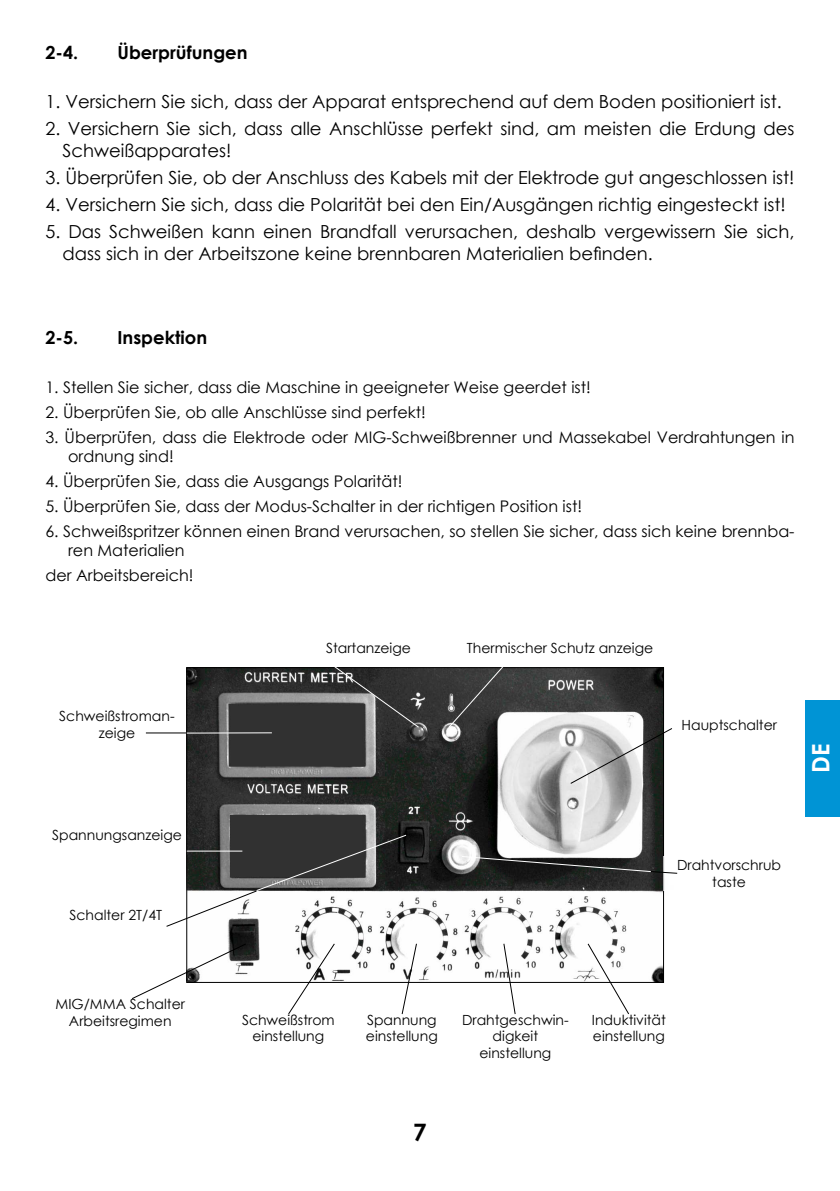
<style>
.page{position:relative;width:840px;height:1191px;background:#fff}
.page>*{position:absolute;margin:0;border:0;box-sizing:border-box;transform-origin:0 0}
.t1{font:700 24px "Century Gothic";color:#fff}
.t2{font:700 24px "Century Gothic";color:#000}
.t3{font:18px/21.6px "Century Gothic";color:#000}
.t4{font:700 18px "Century Gothic";color:#000}
.t5{font:16px/19.2px "Century Gothic";color:#000}
.t6{font:14px/16.8px "Century Gothic";color:#000;text-align:center}
</style>
<div class="page">
<img style="left:188px;top:669px;width:473px;height:312px">
<div style="left:805px;top:700px;width:34px;height:116px;background:#0094d5"></div>
<svg style="left:132px;top:943px;width:114px;height:56px"></svg>
<svg style="left:288px;top:943px;width:47px;height:71px"></svg>
<svg style="left:401px;top:943px;width:16px;height:71px"></svg>
<svg style="left:503px;top:943px;width:12px;height:71px"></svg>
<svg style="left:587px;top:943px;width:42px;height:71px"></svg>
<hr style="left:146px;top:732px;width:41px;height:1px;background:#000">
<hr style="left:187px;top:732px;width:85px;height:1px;background:#fff">
<svg style="left:166px;top:834px;width:240px;height:93px"></svg>
<div style="left:467px;top:860px;width:206px;height:36px;background:#000;opacity:.75"></div>
<svg style="left:448px;top:667px;width:79px;height:61px;background:#515151"></svg>
<svg style="left:296px;top:667px;width:123px;height:61px;background:#484848"></svg>
<svg style="left:569px;top:728px;width:103px;height:56px"></svg>
<svg style="left:461px;top:856px;width:216px;height:17px;background:#505151"></svg>
<p class="t4" style="left:45px;top:39px;width:34px">2-4.</p>
<p class="t4" style="left:117px;top:39px;width:131px">Überprüfungen</p>
<p class="t3" style="left:45px;top:90px;width:737px">1. Versichern Sie sich, dass der Apparat entsprechend auf dem Boden positioniert ist.</p>
<p class="t3" style="left:62px;top:117px;width:733px;text-indent:-17px">2. Versichern Sie sich, dass alle Anschlüsse perfekt sind, am meisten die Erdung des<br>Schweißapparates!</p>
<p class="t3" style="left:45px;top:166px;width:750px">3. Überprüfen Sie, ob der Anschluss des Kabels mit der Elektrode gut angeschlossen ist!</p>
<p class="t3" style="left:45px;top:194px;width:741px">4. Versichern Sie sich, dass die Polarität bei den Ein/Ausgängen richtig eingesteckt ist!</p>
<p class="t3" style="left:62px;top:221px;width:733px;text-indent:-17px">5. Das Schweißen kann einen Brandfall verursachen, deshalb vergewissern Sie sich, dass sich in der Arbeitszone keine brennbaren Materialien befinden.</p>
<p class="t4" style="left:45px;top:323px;width:34px">2-5.</p>
<p class="t4" style="left:117px;top:323px;width:91px">Inspektion</p>
<p class="t5" style="left:45px;top:378px;width:546px">1. Stellen Sie sicher, dass die Maschine in geeigneter Weise geerdet ist!</p>
<p class="t5" style="left:45px;top:402px;width:382px">2. Überprüfen Sie, ob alle Anschlüsse sind perfekt!</p>
<p class="t5" style="left:68px;top:427px;width:727px;text-indent:-23px">3. Überprüfen, dass die Elektrode oder MIG-Schweißbrenner und Massekabel Verdrahtungen in ordnung sind!</p>
<p class="t5" style="left:45px;top:471px;width:358px">4. Überprüfen Sie, dass die Ausgangs Polarität!</p>
<p class="t5" style="left:45px;top:496px;width:538px">5. Überprüfen Sie, dass der Modus-Schalter in der richtigen Position ist!</p>
<p class="t5" style="left:68px;top:521px;width:727px;text-indent:-23px">6. Schweißspritzer können einen Brand verursachen, so stellen Sie sicher, dass sich keine brennba&shy;ren Materialien</p>
<p class="t5" style="left:45px;top:565px;width:149px">der Arbeitsbereich!</p>
<p class="t6" style="left:326px;top:639px;width:86px">Startanzeige</p>
<p class="t6" style="left:466px;top:639px;width:188px">Thermischer Schutz anzeige</p>
<p class="t6" style="left:59px;top:707px;width:117px">Schweißstroman&shy;zeige</p>
<p class="t6" style="left:681px;top:716px;width:97px">Hauptschalter</p>
<p class="t6" style="left:52px;top:826px;width:131px">Spannungsanzeige</p>
<p class="t6" style="left:70px;top:906px;width:94px">Schalter 2T/4T</p>
<p class="t6" style="left:676px;top:856px;width:105px">Drahtvorschrub taste</p>
<h1 class="t1" style="left:802px;top:773px;width:31px;rotate:-90deg">DE</h1>
<p class="t6" style="left:55px;top:995px;width:131px">MIG/MMA Schalter<br>Arbeitsregimen</p>
<p class="t6" style="left:242px;top:1011px;width:94px">Schweißstrom einstellung</p>
<p class="t6" style="left:366px;top:1011px;width:73px;text-align:left">Spannung einstellung</p>
<p class="t6" style="left:462px;top:1011px;width:108px">Drahtgeschwin&shy;digkeit einstellung</p>
<p class="t6" style="left:591px;top:1011px;width:75px;text-align:left">Induktivität einstellung</p>
<h1 class="t2" style="left:413px;top:1114px;width:15px">7</h1>
</div>
